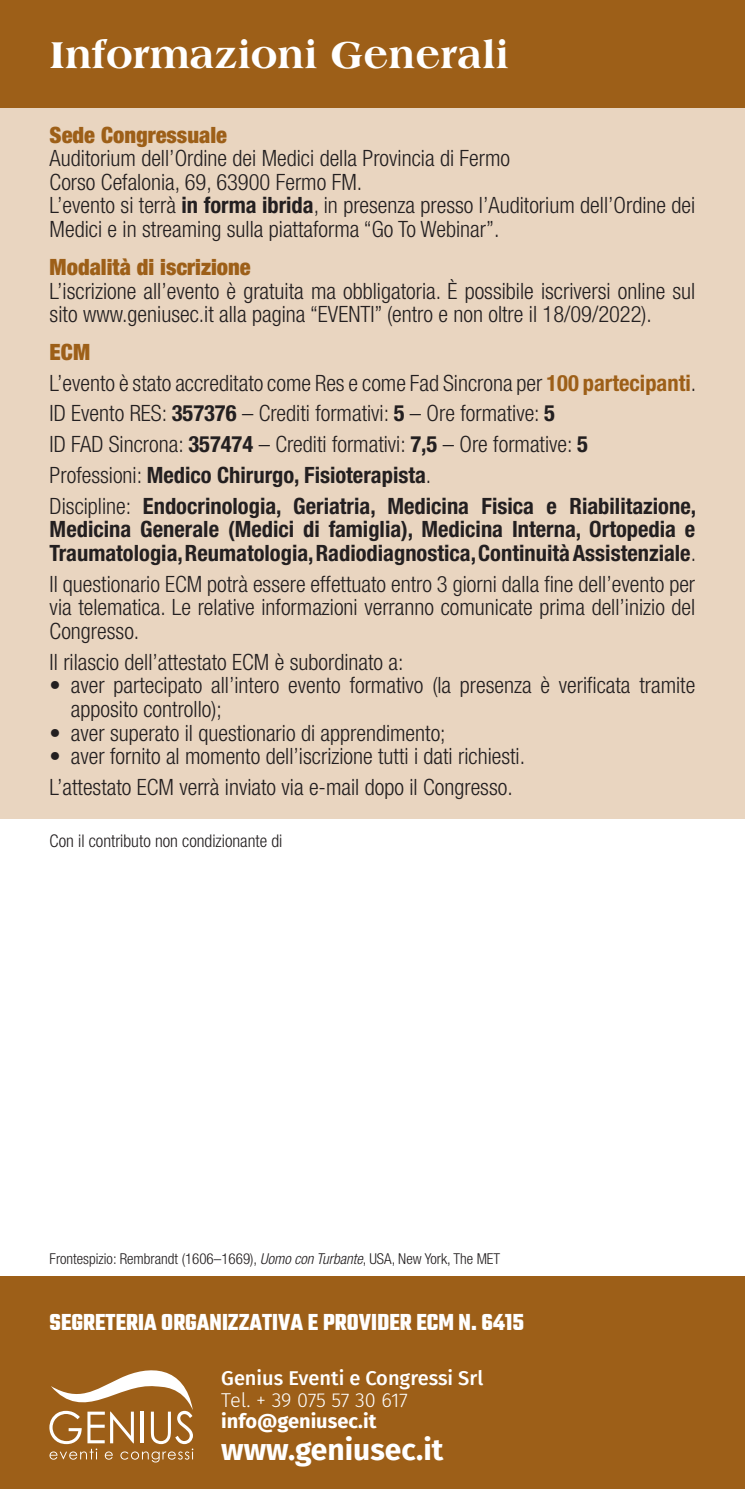
<style>
.page{position:relative;width:745px;height:1489px;background:#fff}
.page>*{position:absolute;margin:0;border:0;box-sizing:border-box;transform-origin:0 0}
.t1{font:800 40px "Americana Std";color:#fff}
.t2{font:700 30px "Fira Sans";color:#fff}
.t3{font:700 25px "Teko";color:#fff;scale:.93 1}
.t4{font:300 condensed 22.5px/30.8px "Helvetica Neue LT Std";color:#231f20}
.t5{font:700 condensed 22.5px/23.5px "Helvetica Neue LT Std";color:#231f20}
.t6{font:900 condensed 22.5px "Helvetica Neue LT Std";color:#9d5f18}
.t7{font:500 20px "Fira Sans";color:#fff}
.t8{font:300 20px "Fira Sans";letter-spacing:-.02em;color:#fff}
.t9{font:700 20px "Fira Sans";color:#fff}
.t10{font:300 condensed 17.5px "Helvetica Neue LT Std";color:#231f20}
.t11{font:300 condensed 15px "Helvetica Neue LT Std";color:#231f20}
.s1{font-weight:700}
.s2{font-weight:900;color:#9d5f18}
.s3{font-weight:700;color:#9d5f18}
.s4{font-weight:300}
.s5{font-style:italic}
</style>
<div class="page">
<div style="left:0;top:54px;width:744px;height:764px;background:#e9d5c0"></div>
<div style="left:0;top:1276px;width:744px;height:212px;background:#9d5f18"></div>
<div style="left:0;top:0;width:744px;height:108px;background:#9d5f18"></div>
<svg style="left:49px;top:1370px;width:144px;height:92px"></svg>
<h1 class="t1" style="left:50px;top:31px;width:460px">Informazioni Generali</h1>
<p class="t6" style="left:50px;top:121px;width:179px">Sede Congressuale</p>
<p class="t4" style="left:50px;top:146px;width:646px;line-height:23.5px">Auditorium dell’Ordine dei Medici della Provincia di Fermo<br>Corso Cefalonia, 69, 63900 Fermo FM.<br>L’evento si terrà <span class="s1">in forma ibrida</span>, in presenza presso l’Auditorium dell’Ordine dei Medici e in streaming sulla piattaforma “Go To Webinar”.</p>
<p class="t6" style="left:50px;top:253px;width:202px">Modalità di iscrizione</p>
<p class="t4" style="left:50px;top:278px;width:646px;line-height:23.8px">L’iscrizione all’evento è gratuita ma obbligatoria. È possibile iscriversi online sul sito www.geniusec.it alla pagina “EVENTI” (entro e non oltre il 18/09/2022).</p>
<p class="t4" style="left:50px;top:336px;width:647px"><span class="s2">ECM<br></span>L’evento è stato accreditato come Res e come Fad Sincrona per <span class="s3">100 partecipanti</span>.<br>ID Evento RES: <span class="s1">357376</span> – Crediti formativi: <span class="s1">5</span> – Ore formative: <span class="s1">5<br></span>ID FAD Sincrona: <span class="s1">357474</span> – Crediti formativi: <span class="s1">7,5</span> – Ore formative: <span class="s1">5<br></span>Professioni: <span class="s1">Medico Chirurgo, Fisioterapista</span>.<br>Discipline: <span class="s1">Endocrinologia, Geriatria, Medicina Fisica e Riabilitazione,</span></p>
<p class="t5" style="left:50px;top:517px;width:647px">Medicina Generale (Medici di famiglia), Medicina Interna, Ortopedia e<br>Traumatologia, Reumatologia, Radiodiagnostica, Continuità Assistenziale<span class="s4">.</span></p>
<p class="t4" style="left:50px;top:571px;width:646px;line-height:23.5px;text-align:justify">Il questionario ECM potrà essere effettuato entro 3 giorni dalla fine dell’evento per via telematica. Le relative informazioni verranno comunicate prima dell’inizio del Congresso.</p>
<p class="t4" style="left:50px;top:646px;width:355px">Il rilascio dell’attestato ECM è subordinato a:</p>
<p class="t4" style="left:71px;top:673px;width:625px;line-height:23.8px;text-indent:-21px">• aver partecipato all’intero evento formativo (la presenza è verificata tramite apposito controllo);</p>
<p class="t4" style="left:50px;top:717px;width:397px">• aver superato il questionario di apprendimento;</p>
<p class="t4" style="left:50px;top:740px;width:476px">• aver fornito al momento dell’iscrizione tutti i dati richiesti.<br>L’attestato ECM verrà inviato via e-mail dopo il Congresso.</p>
<p class="t10" style="left:50px;top:830px;width:234px">Con il contributo non condizionante di</p>
<p class="t11" style="left:50px;top:1249px;width:452px">Frontespizio: Rembrandt (1606–1669), <span class="s5">Uomo con Turbante</span>, USA, New York, The MET</p>
<p class="t3" style="left:50px;top:1306px;width:511px">SEGRETERIA ORGANIZZATIVA E PROVIDER ECM N. 6415</p>
<p class="t7" style="left:221px;top:1362px;width:263px">Genius Eventi e Congressi Srl</p>
<p class="t8" style="left:221px;top:1385px;width:188px">Tel. + 39 075 57 30 617</p>
<p class="t9" style="left:221px;top:1403px;width:157px">info@geniusec.it</p>
<h2 class="t2" style="left:221px;top:1423px;width:224px">www.geniusec.it</h2>
</div>
